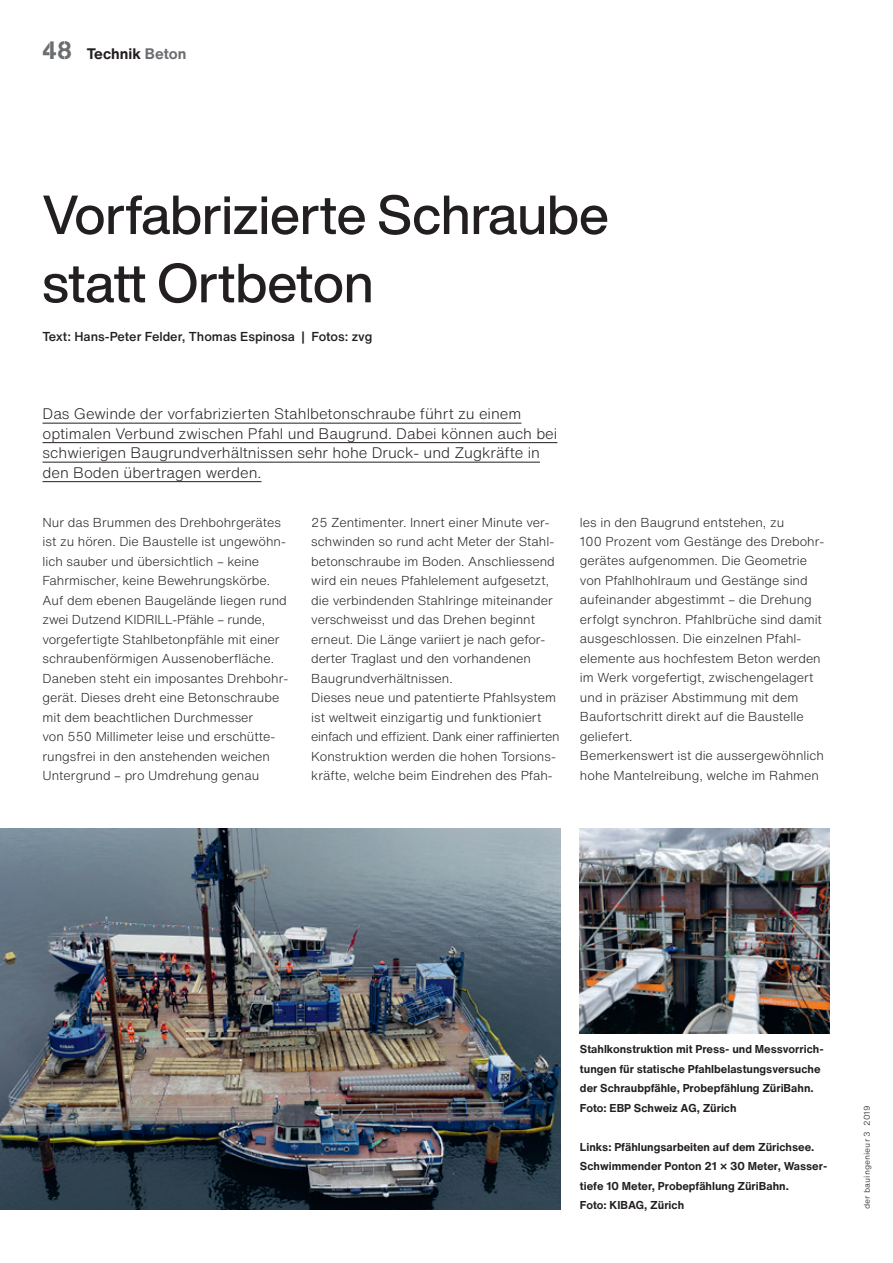
<style>
.page{position:relative;width:893px;height:1263px;background:#fff}
.page>*{position:absolute;margin:0;border:0;box-sizing:border-box;transform-origin:0 0}
.t1{font:500 54px/68.2px "Helvetica Now Display";letter-spacing:-.005em;color:#231f20}
.t2{font:300 15px/19.5px "Helvetica Now Text";color:#231f20}
.t3{font:700 15px "Helvetica Now Text";color:#231f20}
.t4{font:300 12.75px/19.5px "Helvetica Now Text";color:#231f20}
.t5{font:500 12.75px "Helvetica Now Text";color:#231f20}
.t6{font:700 11.25px/19.5px "Helvetica Now Text";color:#231f20}
.t7{font:300 7.5px "Helvetica Now Micro";color:#231f20}
.s1{font-family:"AG Book Stencil";font-weight:400;font-size:25.5px;color:#6c6d70}
.s2{color:#6c6d70}
</style>
<div class="page">
<img style="left:0;top:829px;width:560px;height:380px">
<img style="left:580px;top:829px;width:249px;height:204px">
<hr style="left:43px;top:423px;width:478px;height:1px;background:#231f20">
<hr style="left:43px;top:442px;width:514px;height:1px;background:#231f20">
<hr style="left:43px;top:462px;width:497px;height:1px;background:#231f20">
<hr style="left:43px;top:481px;width:218px;height:1px;background:#231f20">
<p class="t3" style="left:43px;top:42px;width:145px"><span class="s1">48</span> Technik <span class="s2">Beton</span></p>
<h1 class="t1" style="left:43px;top:180px;width:568px">Vorfabrizierte Schraube statt Ortbeton</h1>
<p class="t5" style="left:43px;top:327px;width:331px">Text: Hans-Peter Felder, Thomas Espinosa | Fotos: zvg</p>
<p class="t2" style="left:43px;top:404px;width:516px">Das Gewinde der vorfabrizierten Stahlbetonschraube führt zu einem optimalen Verbund zwischen Pfahl und Baugrund. Dabei können auch bei schwierigen Baugrundverhältnissen sehr hohe Druck- und Zugkräfte in den Boden übertragen werden.</p>
<p class="t4" style="left:43px;top:512px;width:247px">Nur das Brummen des Drehbohrgerätes ist zu hören. Die Baustelle ist ungewöhn&shy;lich sauber und übersichtlich – keine Fahrmischer, keine Bewehrungskörbe.<br>Auf dem ebenen Baugelände liegen rund zwei Dutzend KIDRILL-Pfähle – runde, vorgefertigte Stahlbetonpfähle mit einer schraubenförmigen Aussenoberfläche.<br>Daneben steht ein imposantes Drehbohr&shy;gerät. Dieses dreht eine Betonschraube mit dem beachtlichen Durchmesser<br>von 550 Millimeter leise und erschütte&shy;rungsfrei in den anstehenden weichen Untergrund – pro Umdrehung genau</p>
<p class="t4" style="left:311px;top:512px;width:250px">25 Zentimenter. Innert einer Minute ver&shy;schwinden so rund acht Meter der Stahl&shy;betonschraube im Boden. Anschliessend wird ein neues Pfahlelement aufgesetzt, die verbindenden Stahlringe miteinander verschweisst und das Drehen beginnt erneut. Die Länge variiert je nach gefor&shy;derter Traglast und den vorhandenen Baugrundverhältnissen.<br>Dieses neue und patentierte Pfahlsystem ist weltweit einzigartig und funktioniert einfach und effizient. Dank einer raffinierten Konstruktion werden die hohen Torsions&shy;kräfte, welche beim Eindrehen des Pfah-</p>
<p class="t4" style="left:580px;top:512px;width:246px">les in den Baugrund entstehen, zu<br>100 Prozent vom Gestänge des Drebohr&shy;gerätes aufgenommen. Die Geometrie von Pfahlhohlraum und Gestänge sind aufeinander abgestimmt – die Drehung erfolgt synchron. Pfahlbrüche sind damit ausgeschlossen. Die einzelnen Pfahl&shy;elemente aus hochfestem Beton werden im Werk vorgefertigt, zwischengelagert und in präziser Abstimmung mit dem Baufortschritt direkt auf die Baustelle geliefert.<br>Bemerkenswert ist die aussergewöhnlich hohe Mantelreibung, welche im Rahmen</p>
<p class="t6" style="left:580px;top:1039px;width:245px">Stahlkonstruktion mit Press- und Messvorrich&shy;tungen für statische Pfahlbelastungsversuche der Schraubpfähle, Probepfählung ZüriBahn.<br>Foto: EBP Schweiz AG, Zürich</p>
<p class="t6" style="left:580px;top:1136px;width:249px">Links: Pfählungsarbeiten auf dem Zürichsee.<br>Schwimmender Ponton 21 × 30 Meter, Wasser&shy;tiefe 10 Meter, Probepfählung ZüriBahn.<br>Foto: KIBAG, Zürich</p>
<p class="t7" style="left:861px;top:1209px;width:105px;rotate:-90deg">der bauingenieur 3 2019</p>
</div>
